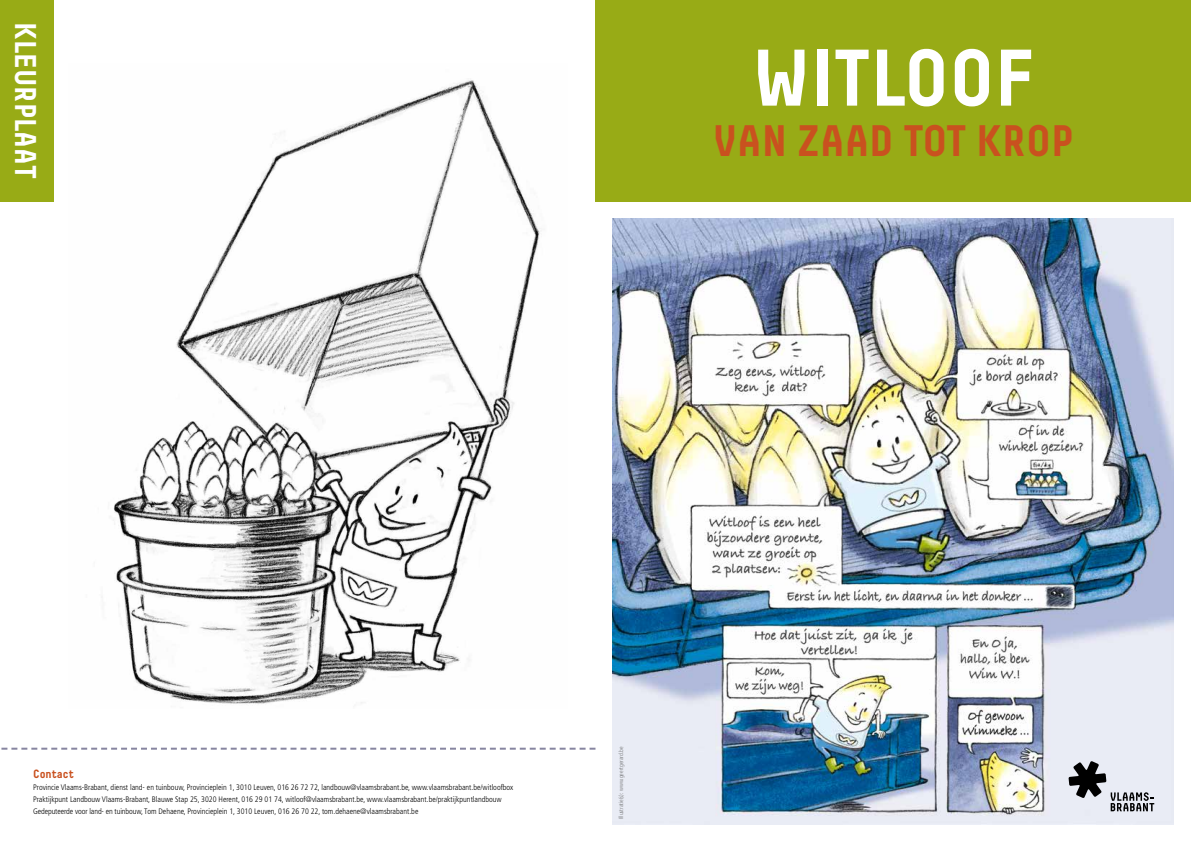
<style>
.page{position:relative;width:1191px;height:842px;background:#fff}
.page>*{position:absolute;margin:0;border:0;box-sizing:border-box;transform-origin:0 0}
.t1{font:700 80px "Decima";color:#fff}
.t2{font:700 44px "Decima";color:#c9511f}
.t3{font:700 30px "Decima";color:#fff}
.t4{font:700 12px "Decima";color:#c9511f}
.t5{font:300 condensed 8px/12px "Frutiger LT Pro";color:#000}
.t6{font:300 condensed 6px "Frutiger LT Pro";color:#707172}
</style>
<div class="page">
<div style="left:595px;top:0;width:596px;height:201px;background:#98ab16"></div>
<div style="left:0;top:0;width:53px;height:201px;background:#98ab16"></div>
<img style="left:101px;top:80px;width:439px;height:624px">
<img style="left:612px;top:218px;width:562px;height:607px">
<svg style="left:1px;top:748px;width:594px;height:2px"></svg>
<svg style="left:1068px;top:761px;width:86px;height:50px"></svg>
<h3 class="t3" style="left:43px;top:22px;width:158px;rotate:90deg">KLEURPLAAT</h3>
<h1 class="t1" style="left:752px;top:30px;width:284px">WITLOOF</h1>
<h2 class="t2" style="left:712px;top:114px;width:362px">VAN ZAAD TOT KROP</h2>
<h3 class="t4" style="left:33px;top:766px;width:42px">Contact</h3>
<p class="t5" style="left:33px;top:781px;width:481px">Provincie Vlaams-Brabant, dienst land- en tuinbouw, Provincieplein 1, 3010 Leuven, 016 26 72 72, landbouw@vlaamsbrabant.be, www.vlaamsbrabant.be/witloofbox<br>Praktijkpunt Landbouw Vlaams-Brabant, Blauwe Stap 25, 3020 Herent, 016 29 01 74, witloof@vlaamsbrabant.be, www.vlaamsbrabant.be/praktijkpuntlandbouw<br>Gedeputeerde voor land- en tuinbouw, Tom Dehaene, Provincieplein 1, 3010 Leuven, 016 26 70 22, tom.dehaene@vlaamsbrabant.be</p>
<p class="t6" style="left:617px;top:819px;width:74px;rotate:-90deg">Illustratie(s): www.geertgerard.be</p>
</div>
